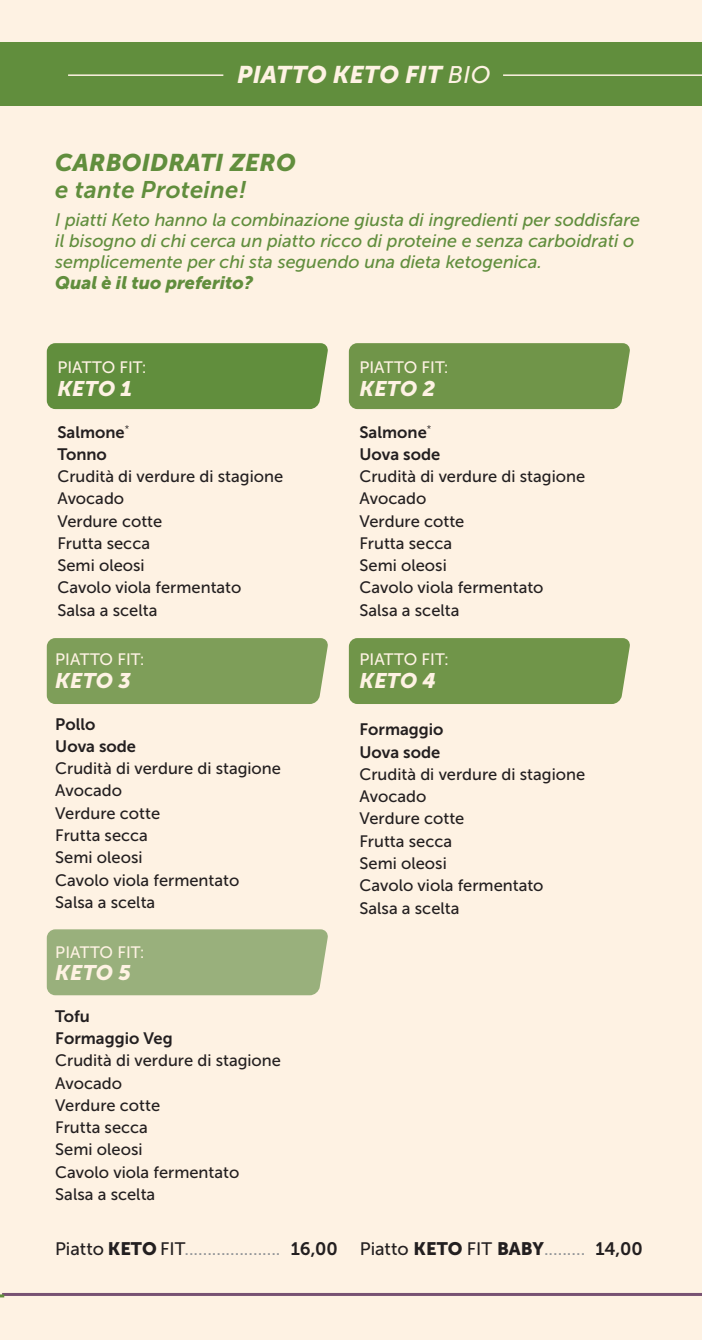
<style>
.page{position:relative;width:702px;height:1340px;background:#fff}
.page>*{position:absolute;margin:0;border:0;box-sizing:border-box;transform-origin:0 0}
.t1{font:italic 24px "Museo Sans 900";letter-spacing:.01em;color:#fef2e3}
.t2{font:italic 24px "Museo Sans 900";letter-spacing:.01em;color:#618e3d}
.t3{font:italic 24px "Museo Sans 700";letter-spacing:.01em;color:#618e3d}
.t4{font:italic 21px "Museo Sans 900";letter-spacing:.01em;color:#fef2e3}
.t5{font:italic 18px/21px "Museo Sans 500";color:#618e3d}
.t6{font:18px "Museo Sans 500";color:#939598}
.t7{font:italic 18px "Museo Sans 900";color:#618e3d}
.t8{font:16.5px/22.2px "Museo Sans 500";color:#231f20}
.t9{font:16.5px/22.2px "Museo Sans 700";color:#231f20}
.t10{font:16.5px "Museo Sans 500";color:#fef2e3}
.s1{font-family:"Museo Sans 500"}
.s2{color:#231f20}
.s3{font-family:"Museo Sans 900";color:#231f20}
.s4{font-family:"Museo Sans 700";color:#231f20}
</style>
<div class="page">
<div style="left:0;top:0;width:702px;height:1339px;background:#fef2e3"></div>
<hr style="left:2px;top:1292px;width:700px;height:3px;background:#785273">
<svg style="left:0;top:1294px;width:4px;height:3px"></svg>
<div style="left:47px;top:343px;width:281px;height:66px;background:#618e3d"></div>
<div style="left:47px;top:638px;width:281px;height:66px;background:#7e9e59"></div>
<div style="left:47px;top:929px;width:281px;height:66px;background:#99b07c"></div>
<div style="left:349px;top:343px;width:281px;height:66px;background:#709549"></div>
<div style="left:349px;top:638px;width:281px;height:66px;background:#709549"></div>
<div style="left:0;top:43px;width:702px;height:63px;background:#618e3d"></div>
<hr style="left:68px;top:74px;width:155px;height:2px;background:#fef2e3">
<hr style="left:503px;top:74px;width:199px;height:2px;background:#fef2e3">
<h1 class="t1" style="left:237px;top:61px;width:255px">PIATTO KETO FIT <span class="s1">BIO</span></h1>
<h1 class="t2" style="left:55px;top:149px;width:242px">CARBOIDRATI ZERO</h1>
<h1 class="t3" style="left:55px;top:176px;width:193px">e tante Proteine!</h1>
<p class="t5" style="left:55px;top:209px;width:586px">I piatti Keto hanno la combinazione giusta di ingredienti per soddisfare il bisogno di chi cerca un piatto ricco di proteine e senza carboidrati o semplicemente per chi sta seguendo una dieta ketogenica.</p>
<p class="t7" style="left:55px;top:273px;width:199px">Qual è il tuo preferito?</p>
<p class="t10" style="left:57px;top:358px;width:91px">PIATTO FIT:</p>
<p class="t4" style="left:57px;top:376px;width:76px">KETO 1</p>
<p class="t9" style="left:57px;top:421px;width:73px">Salmone<sup>*<br></sup>Tonno</p>
<p class="t8" style="left:57px;top:465px;width:227px">Crudità di verdure di stagione<br>Avocado<br>Verdure cotte<br>Frutta secca<br>Semi oleosi<br>Cavolo viola fermentato<br>Salsa a scelta</p>
<p class="t10" style="left:55px;top:650px;width:91px">PIATTO FIT:</p>
<p class="t4" style="left:55px;top:668px;width:77px">KETO 3</p>
<p class="t9" style="left:55px;top:712px;width:82px">Pollo<br>Uova sode</p>
<p class="t8" style="left:55px;top:757px;width:227px">Crudità di verdure di stagione<br>Avocado<br>Verdure cotte<br>Frutta secca<br>Semi oleosi<br>Cavolo viola fermentato<br>Salsa a scelta</p>
<p class="t10" style="left:55px;top:942px;width:91px">PIATTO FIT:</p>
<p class="t4" style="left:55px;top:960px;width:77px">KETO 5</p>
<p class="t9" style="left:55px;top:1004px;width:119px">Tofu<br>Formaggio Veg</p>
<p class="t8" style="left:55px;top:1049px;width:227px">Crudità di verdure di stagione<br>Avocado<br>Verdure cotte<br>Frutta secca<br>Semi oleosi<br>Cavolo viola fermentato<br>Salsa a scelta</p>
<p class="t10" style="left:359px;top:358px;width:91px">PIATTO FIT:</p>
<p class="t4" style="left:359px;top:376px;width:77px">KETO 2</p>
<p class="t9" style="left:359px;top:421px;width:82px">Salmone<sup>*<br></sup>Uova sode</p>
<p class="t8" style="left:359px;top:465px;width:227px">Crudità di verdure di stagione<br>Avocado<br>Verdure cotte<br>Frutta secca<br>Semi oleosi<br>Cavolo viola fermentato<br>Salsa a scelta</p>
<p class="t10" style="left:359px;top:650px;width:91px">PIATTO FIT:</p>
<p class="t4" style="left:359px;top:668px;width:78px">KETO 4</p>
<p class="t9" style="left:359px;top:718px;width:86px">Formaggio<br>Uova sode</p>
<p class="t8" style="left:359px;top:763px;width:227px">Crudità di verdure di stagione<br>Avocado<br>Verdure cotte<br>Frutta secca<br>Semi oleosi<br>Cavolo viola fermentato<br>Salsa a scelta</p>
<p class="t6" style="left:55px;top:1238px;width:589px"><span class="s2">Piatto</span> <span class="s3">KETO</span> <span class="s2">FIT</span>..................... <span class="s4">16,00</span> <span class="s2">Piatto</span> <span class="s3">KETO</span> <span class="s2">FIT</span> <span class="s3">BABY</span>......... <span class="s4">14,00</span></p>
</div>
